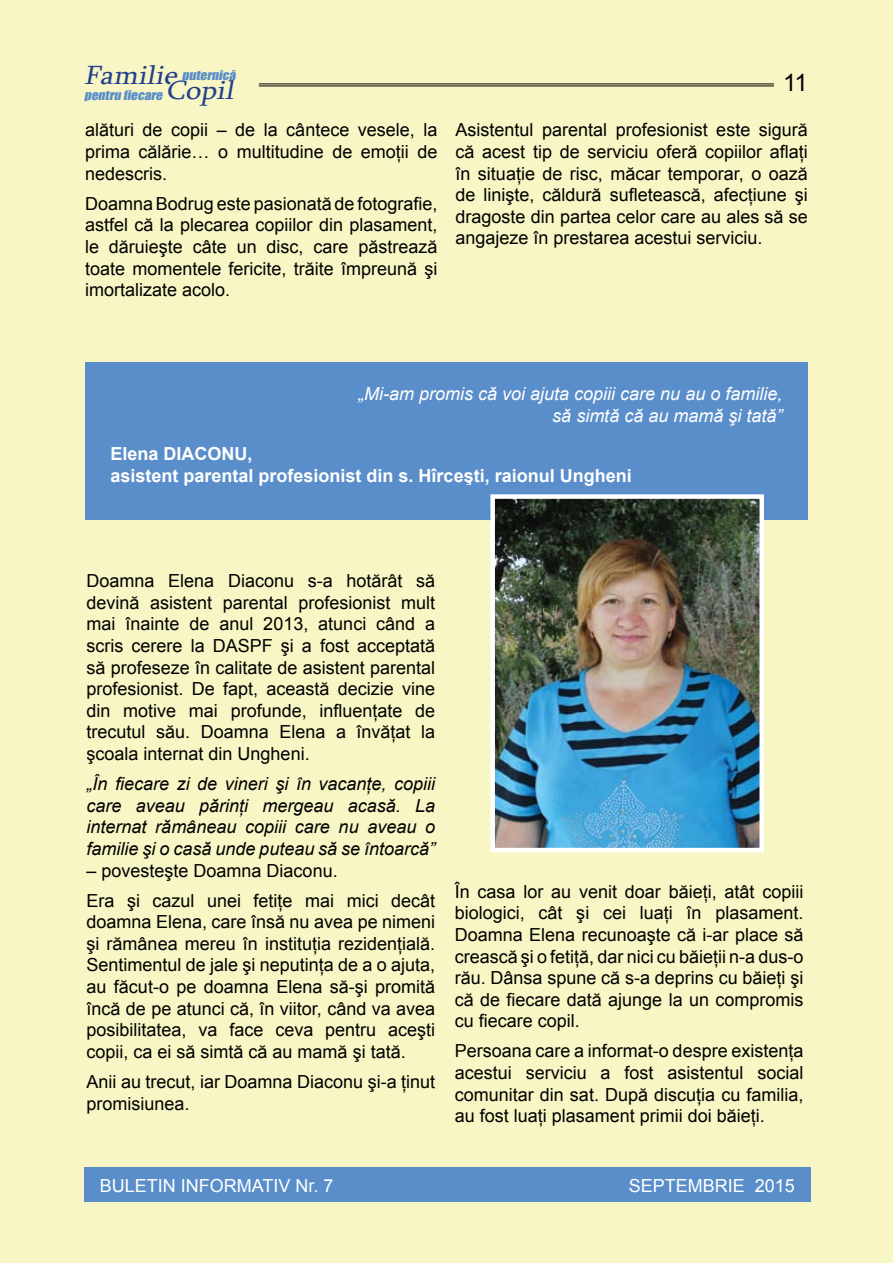
<style>
.page{position:relative;width:893px;height:1263px;background:#f8f6c4}
.page>*{position:absolute;margin:0;border:0;box-sizing:border-box;transform-origin:0 0}
.t1{font:italic 27px "Sylfaen";color:#243f8c;scale:1.11 1}
.t2{font:24px "Arial";color:#000}
.t3{font:18px/21.6px "Arial";color:#000;text-align:justify}
.t4{font:italic 18px/21.6px "Arial";color:#000;text-align:justify}
.t5{font:700 18px/21.6px "Arial";color:#fff}
.t6{font:italic 18px/21.6px "Arial";color:#fff;text-align:right}
.t7{font:18px "Arial";color:#fff}
.t8{font:italic 12.15px "Impact";color:#5a8eca;scale:1.1 1}
.s1{font-family:"Sylfaen";font-size:27px;color:#243f8c}
</style>
<div class="page">
<hr style="left:259px;top:83px;width:515px;height:1px;background:#000">
<hr style="left:259px;top:85px;width:515px;height:1px;background:#000">
<div style="left:85px;top:1167px;width:726px;height:34px;background:#5a8eca"></div>
<div style="left:85px;top:362px;width:723px;height:158px;background:#5a8eca"></div>
<img style="left:495px;top:499px;width:264px;height:348px">
<div style="left:490px;top:494px;width:274px;height:358px;border:4px solid #fff"></div>
<h1 class="t1" style="left:84px;top:57px;width:91px">Familie</h1>
<p class="t8" style="left:182px;top:65px;width:53px">PUTERNICĂ</p>
<p class="t8" style="left:84px;top:85px;width:143px">PENTRU FIECARE <span class="s1">copil</span></p>
<h2 class="t2" style="left:783px;top:67px;width:26px">11</h2>
<p class="t3" style="left:85px;top:119px;width:354px">alături de copii – de la cântece vesele, la prima călărie… o multitudine de emoţii de nedescris.</p>
<p class="t3" style="left:85px;top:193px;width:354px">Doamna Bodrug este pasionată de fotografie, astfel că la plecarea copiilor din plasament, le dăruieşte câte un disc, care păstrează toate momentele fericite, trăite împreună şi imortalizate acolo.</p>
<p class="t3" style="left:455px;top:119px;width:354px">Asistentul parental profesionist este sigură că acest tip de serviciu oferă copiilor aflaţi în situaţie de risc, măcar temporar, o oază de linişte, căldură sufletească, afecţiune şi dragoste din partea celor care au ales să se angajeze în prestarea acestui serviciu.</p>
<p class="t6" style="left:358px;top:383px;width:426px">„Mi-am promis că voi ajuta copiii care nu au o familie, să simtă că au mamă şi tată”</p>
<p class="t5" style="left:111px;top:444px;width:523px">Elena Diaconu,<br>asistent parental profesionist din s. Hîrceşti, raionul Ungheni</p>
<p class="t3" style="left:87px;top:570px;width:350px">Doamna Elena Diaconu s-a hotărât să devină asistent parental profesionist mult mai înainte de anul 2013, atunci când a scris cerere la DASPF şi a fost acceptată să profeseze în calitate de asistent parental profesionist. De fapt, această decizie vine din motive mai profunde, influenţate de trecutul său. Doamna Elena a învăţat la şcoala internat din Ungheni.</p>
<p class="t4" style="left:87px;top:773px;width:350px">„În fiecare zi de vineri şi în vacanţe, copiii care aveau părinţi mergeau acasă. La internat rămâneau copiii care nu aveau o familie şi o casă unde puteau să se întoarcă”</p>
<p class="t3" style="left:87px;top:855px;width:350px;line-height:30.2px">– povesteşte Doamna Diaconu.<br>Era şi cazul unei fetiţe mai mici decât</p>
<p class="t3" style="left:87px;top:911px;width:350px">doamna Elena, care însă nu avea pe nimeni şi rămânea mereu în instituţia rezidenţială.<br>Sentimentul de jale şi neputinţa de a o ajuta, au făcut-o pe doamna Elena să-şi promită încă de pe atunci că, în viitor, când va avea posibilitatea, va face ceva pentru aceşti copii, ca ei să simtă că au mamă şi tată.</p>
<p class="t3" style="left:87px;top:1071px;width:350px">Anii au trecut, iar Doamna Diaconu şi-a ţinut promisiunea.</p>
<p class="t3" style="left:455px;top:881px;width:350px">În casa lor au venit doar băieţi, atât copiii biologici, cât şi cei luaţi în plasament.<br>Doamna Elena recunoaşte că i-ar place să crească şi o fetiţă, dar nici cu băieţii n-a dus-o rău. Dânsa spune că s-a deprins cu băieţi şi că de fiecare dată ajunge la un compromis cu fiecare copil.</p>
<p class="t3" style="left:455px;top:1040px;width:350px">Persoana care a informat-o despre existenţa acestui serviciu a fost asistentul social comunitar din sat. După discuţia cu familia, au fost luaţi plasament primii doi băieţi.</p>
<p class="t7" style="left:100px;top:1173px;width:235px">buletin informativ N r. 7</p>
<p class="t7" style="left:629px;top:1173px;width:168px">septembrie 2015</p>
</div>
